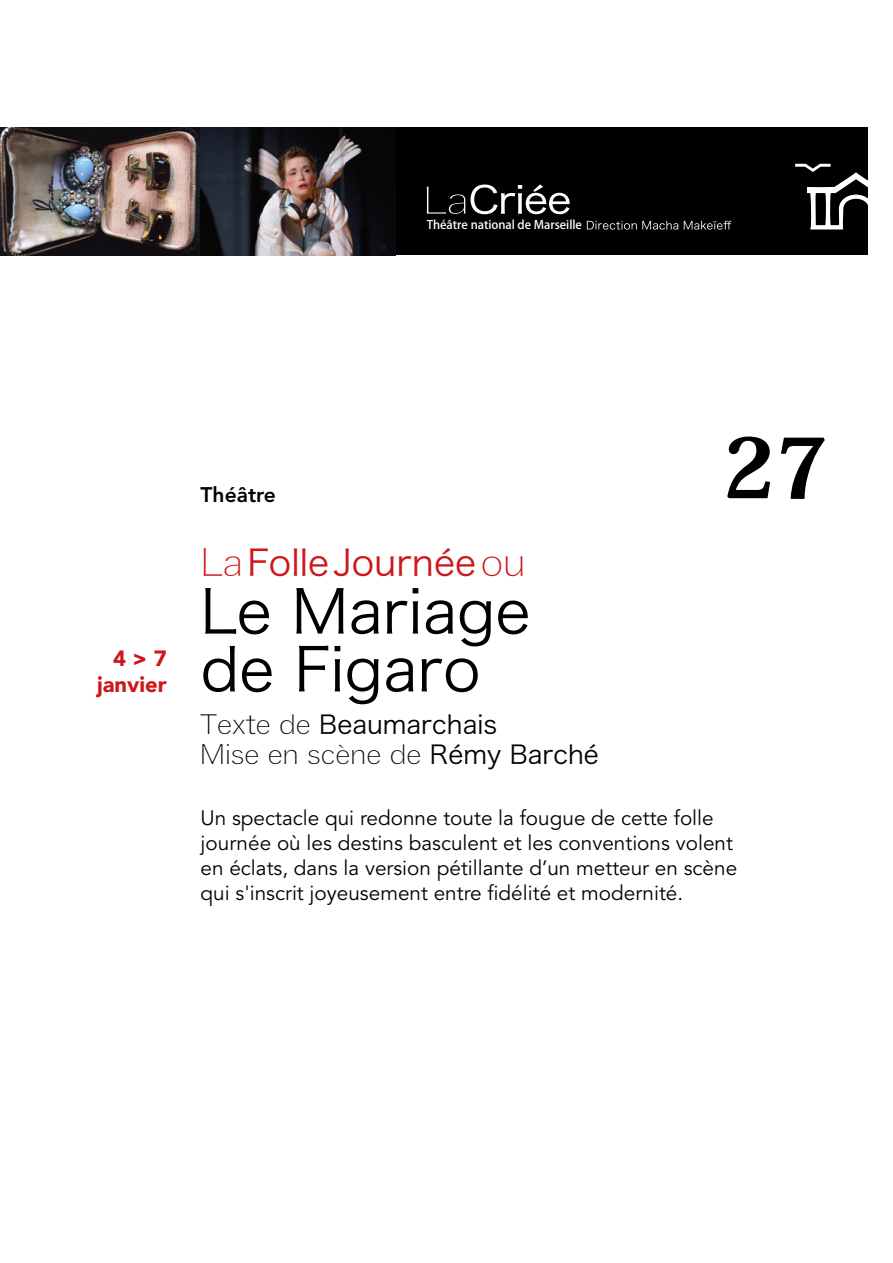
<style>
.page{position:relative;width:893px;height:1263px;background:#fff}
.page>*{position:absolute;margin:0;border:0;box-sizing:border-box;transform-origin:0 0}
.t1{font:800 82.5px "Koz Min Pro";color:#000}
.t2{font:59.85px/57.9px "Hira Kaku Pro W3";color:#000}
.t3{font:35.85px "Hira Kaku Pro W3";color:#cd171a}
.t4{font:25.5px "Ukiyo E";color:#000}
.t5{font:25.5px "Hira Kaku Pro W3";color:#000}
.t6{font:900 21.9px/26.2px "Avenir LT Std";color:#cd171a;text-align:right}
.t7{font:800 21px "Avenir LT Std";color:#000}
.t8{font:20.7px/24.9px "Avenir LT Std";color:#000}
.t9{font:500 11.85px "Koz Go Pro";color:#fff}
.s1{font-family:"Ukiyo E"}
.s2{font-family:"Hira Kaku Pro W3"}
</style>
<div class="page">
<div style="left:0;top:128px;width:867px;height:127px;background:#000"></div>
<svg style="left:587px;top:221px;width:91px;height:9px"></svg>
<svg style="left:684px;top:221px;width:47px;height:9px"></svg>
<svg style="left:427px;top:187px;width:38px;height:27px"></svg>
<svg style="left:471px;top:184px;width:99px;height:30px"></svg>
<svg style="left:795px;top:164px;width:73px;height:65px"></svg>
<img style="left:0;top:128px;width:395px;height:127px">
<p class="t9" style="left:427px;top:217px;width:157px">Théâtre national de Marseille</p>
<p class="t6" style="left:97px;top:645px;width:71px">4 &gt; 7 janvier</p>
<p class="t7" style="left:201px;top:482px;width:77px">Théâtre</p>
<h1 class="t1" style="left:723px;top:406px;width:107px">27</h1>
<h3 class="t3" style="left:201px;top:531px;width:326px"><span class="s1">La</span>Folle Journée<span class="s1">ou</span></h3>
<h2 class="t2" style="left:201px;top:578px;width:331px">Le Mariage de Figaro</h2>
<p class="t5" style="left:201px;top:701px;width:298px"><span class="s1">Texte de</span> Beaumarchais</p>
<p class="t4" style="left:201px;top:732px;width:400px">Mise en scène de <span class="s2">Rémy Barché</span></p>
<p class="t8" style="left:201px;top:806px;width:538px">Un spectacle qui redonne toute la fougue de cette folle journée où les destins basculent et les conventions volent en éclats, dans la version pétillante d’un metteur en scène qui s'inscrit joyeusement entre fidélité et modernité.</p>
</div>
